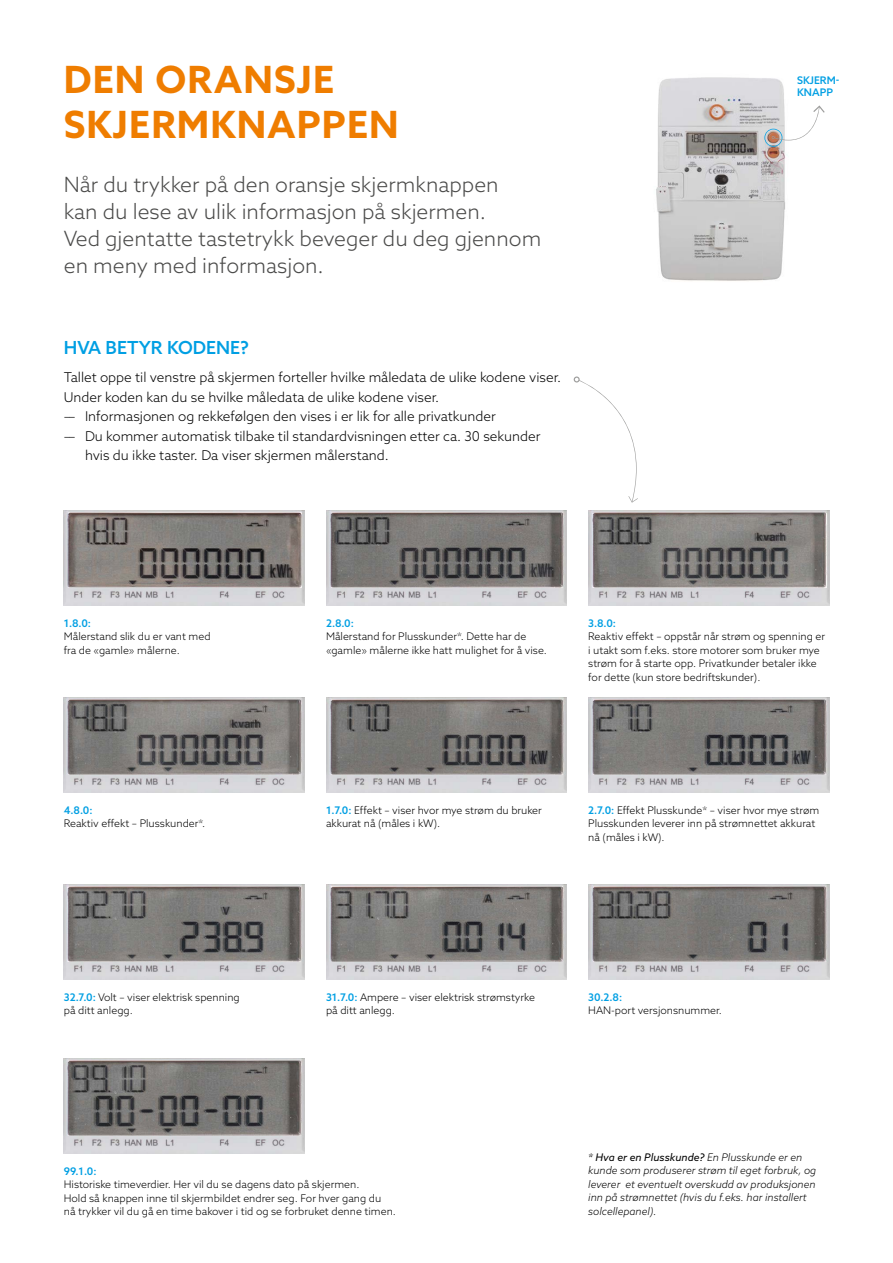
<style>
.page{position:relative;width:893px;height:1263px;background:#fff}
.page>*{position:absolute;margin:0;border:0;box-sizing:border-box;transform-origin:0 0}
.t1{font:700 37.5px/45px "Azo Sans";letter-spacing:.03em;color:#ef7d00}
.t2{font:300 21px/27px "Azo Sans";color:#4a4a49}
.t3{font:500 18px "Azo Sans";color:#009fe3}
.t4{font:300 13.5px "Azo Sans";color:#000}
.t5{font:300 10.5px/13.5px "Azo Sans";color:#000}
.t6{font:italic 300 10.5px/13.5px "Azo Sans";color:#000}
.t7{font:500 10.5px/12px "Azo Sans";color:#009fe3}
.s1{font-weight:500;color:#009fe3}
.s2{font-weight:400}
</style>
<div class="page">
<img style="left:656px;top:77px;width:131px;height:204px">
<img style="left:64px;top:510px;width:241px;height:96px">
<img style="left:326px;top:510px;width:241px;height:96px">
<img style="left:588px;top:510px;width:241px;height:96px">
<img style="left:64px;top:697px;width:241px;height:96px">
<img style="left:326px;top:697px;width:241px;height:96px">
<img style="left:588px;top:697px;width:241px;height:96px">
<img style="left:64px;top:884px;width:241px;height:96px">
<img style="left:64px;top:1058px;width:241px;height:95px">
<img style="left:326px;top:884px;width:241px;height:96px">
<img style="left:588px;top:884px;width:241px;height:96px">
<svg style="left:574px;top:376px;width:64px;height:127px"></svg>
<svg style="left:764px;top:105px;width:61px;height:42px"></svg>
<h1 class="t1" style="left:64px;top:57px;width:336px">DEN ORANSJE<br>SKJERMKNAPPEN</h1>
<h2 class="t2" style="left:64px;top:171px;width:479px">Når du trykker på den oransje skjermknappen<br>kan du lese av ulik informasjon på skjermen.<br>Ved gjentatte tastetrykk beveger du deg gjennom en meny med informasjon.</h2>
<h3 class="t3" style="left:64px;top:336px;width:187px">HVA BETYR KODENE?</h3>
<p class="t4" style="left:64px;top:369px;width:499px">Tallet oppe til venstre på skjermen forteller hvilke måledata de ulike kodene viser.</p>
<p class="t4" style="left:64px;top:388px;width:377px">Under koden kan du se hvilke måledata de ulike kodene viser.</p>
<p class="t4" style="left:64px;top:408px;width:434px">–– Informasjonen og rekkefølgen den vises i er lik for alle privatkunder</p>
<p class="t4" style="left:64px;top:427px;width:478px">–– Du kommer automatisk tilbake til standardvisningen etter ca. 30 sekunder</p>
<p class="t4" style="left:85px;top:447px;width:305px">hvis du ikke taster. Da viser skjermen målerstand.</p>
<p class="t7" style="left:797px;top:74px;width:44px">SKJERM-<br>KNAPP</p>
<p class="t7" style="left:64px;top:617px;width:29px">1.8.0:</p>
<p class="t5" style="left:64px;top:630px;width:148px">Målerstand slik du er vant med fra de «gamle» målerne.</p>
<p class="t7" style="left:326px;top:617px;width:29px">2.8.0:</p>
<p class="t5" style="left:326px;top:630px;width:223px">Målerstand for Plusskunder*. Dette har de «gamle» målerne ikke hatt mulighet for å vise.</p>
<p class="t7" style="left:588px;top:617px;width:29px">3.8.0:</p>
<p class="t5" style="left:588px;top:630px;width:238px">Reaktiv effekt – oppstår når strøm og spenning er i utakt som f.eks. store motorer som bruker mye strøm for å starte opp. Privatkunder betaler ikke for dette (kun store bedriftskunder).</p>
<p class="t7" style="left:64px;top:804px;width:30px">4.8.0:</p>
<p class="t5" style="left:64px;top:817px;width:143px">Reaktiv effekt – Plusskunder*.</p>
<p class="t5" style="left:64px;top:990px;width:178px"><span class="s1">32.7.0:</span> Volt – viser elektrisk spenning på ditt anlegg.</p>
<p class="t5" style="left:326px;top:803px;width:217px"><span class="s1">1.7.0:</span> Effekt – viser hvor mye strøm du bruker akkurat nå (måles i kW).</p>
<p class="t5" style="left:588px;top:803px;width:232px"><span class="s1">2.7.0:</span> Effekt Plusskunde* – viser hvor mye strøm<br>Plusskunden leverer inn på strømnettet akkurat nå (måles i kW).</p>
<p class="t5" style="left:326px;top:990px;width:210px"><span class="s1">31.7.0:</span> Ampere – viser elektrisk strømstyrke på ditt anlegg.</p>
<p class="t7" style="left:588px;top:991px;width:35px">30.2.8:</p>
<p class="t5" style="left:588px;top:1004px;width:135px">HAN-port versjonsnummer.</p>
<p class="t7" style="left:64px;top:1165px;width:34px">99.1.0:</p>
<p class="t5" style="left:64px;top:1177px;width:334px">Historiske timeverdier. Her vil du se dagens dato på skjermen.<br>Hold så knappen inne til skjermbildet endrer seg. For hver gang du<br>nå trykker vil du gå en time bakover i tid og se forbruket denne timen.</p>
<p class="t6" style="left:588px;top:1150px;width:230px"><span class="s2">* Hva er en Plusskunde?</span> En Plusskunde er en kunde som produserer strøm til eget forbruk, og leverer et eventuelt overskudd av produksjonen inn på strømnettet (hvis du f.eks. har installert solcellepanel).</p>
</div>
